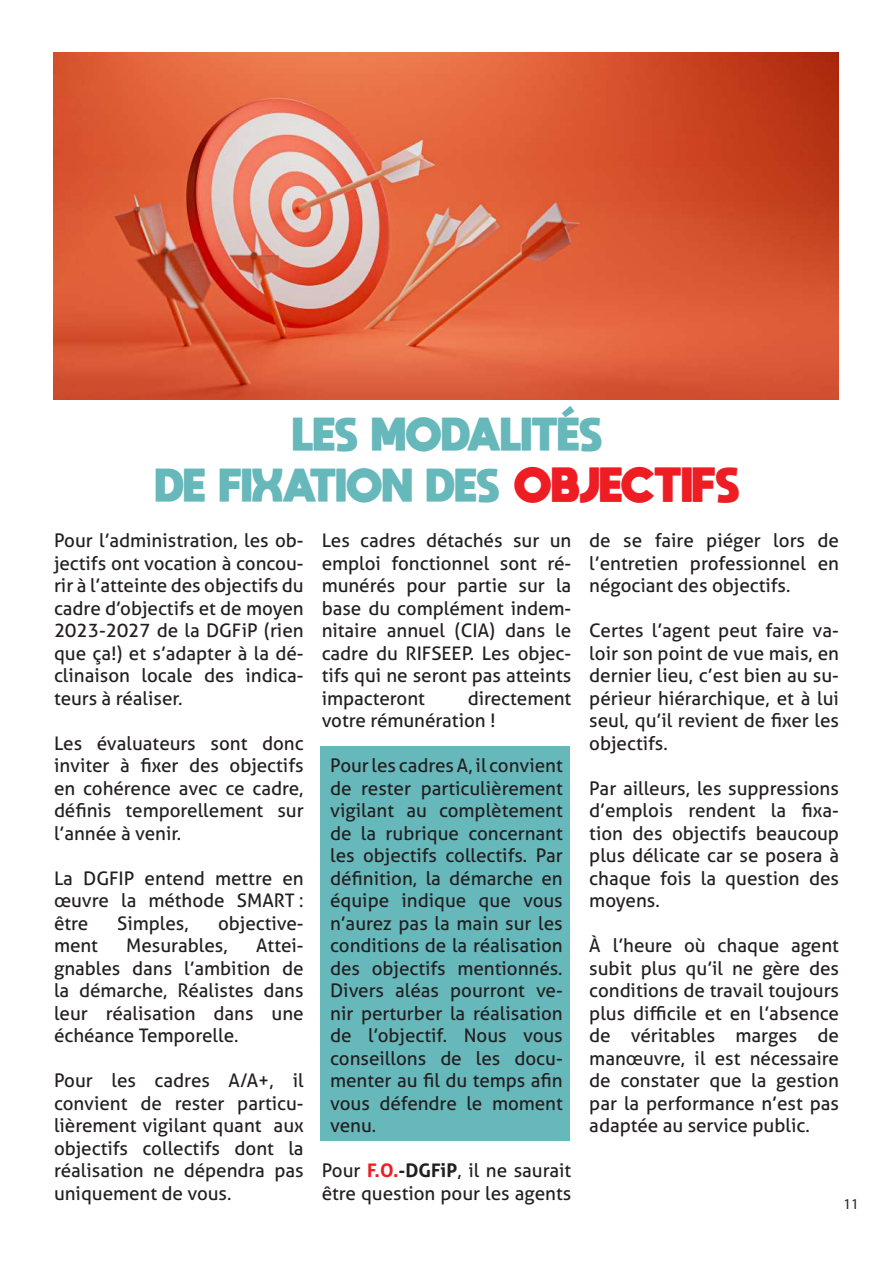
<style>
.page{position:relative;width:893px;height:1263px;background:#fff}
.page>*{position:absolute;margin:0;border:0;box-sizing:border-box;transform-origin:0 0}
.t1{font:800 33px/51px "moon get";color:#67b8bb;text-align:center}
.t2{font:18.75px/22.5px "Aller";color:#231f20;text-align:justify}
.t3{font:15px "Myriad Pro";color:#231f20}
.s1{font-size:34.5px;color:#ee1d23}
.s2{font-weight:700;color:#ee1d23}
.s3{font-weight:700}
</style>
<div class="page">
<div style="left:320px;top:746px;width:250px;height:395px;background:#67b8bb"></div>
<img style="left:53px;top:52px;width:786px;height:348px">
<h1 class="t1" style="left:156px;top:407px;width:586px">LES MODALITÉS<br>DE FIXATION DES <span class="s1">OBJECTIFS</span></h1>
<p class="t2" style="left:54px;top:529px;width:251px">Pour l’administration, les ob&shy;jectifs ont vocation à concou&shy;rir à l’atteinte des objectifs du cadre d’objectifs et de moyen 2023-2027 de la DGFiP (rien que ça!) et s’adapter à la dé&shy;clinaison locale des indica&shy;teurs à réaliser.</p>
<p class="t2" style="left:54px;top:732px;width:251px">Les évaluateurs sont donc inviter à fixer des objectifs en cohérence avec ce cadre, définis temporellement sur l’année à venir.</p>
<p class="t2" style="left:54px;top:867px;width:251px">La DGFIP entend mettre en œuvre la méthode SMART : être</p>
<p class="t2" style="left:117px;top:912px;width:73px">Simples,</p>
<p class="t2" style="left:218px;top:912px;width:87px">objective-</p>
<p class="t2" style="left:54px;top:934px;width:45px">ment</p>
<p class="t2" style="left:126px;top:934px;width:103px">Mesurables,</p>
<p class="t2" style="left:54px;top:934px;width:251px;text-indent:202px">Attei&shy;gnables dans l’ambition de la démarche, Réalistes dans leur réalisation dans une échéance Temporelle.</p>
<p class="t2" style="left:54px;top:1069px;width:251px">Pour les cadres A/A+, il convient de rester particu&shy;lièrement vigilant quant aux objectifs collectifs dont la réalisation ne dépendra pas uniquement de vous.</p>
<p class="t2" style="left:322px;top:529px;width:251px">Les cadres détachés sur un emploi fonctionnel sont ré&shy;munérés pour partie sur la base du complément indem&shy;nitaire annuel (CIA) dans le cadre du RIFSEEP. Les objec&shy;tifs qui ne seront pas atteints impacteront</p>
<p class="t2" style="left:322px;top:687px;width:251px;text-indent:146px">directement votre rémunération !</p>
<p class="t2" style="left:330px;top:754px;width:234px">Pour les cadres A, il convient de rester particulièrement vigilant au complètement de la rubrique concernant les objectifs collectifs. Par définition, la démarche en équipe indique que vous n’aurez pas la main sur les conditions de la réalisation des objectifs mentionnés.<br>Divers aléas pourront ve&shy;nir perturber la réalisation de l’objectif. Nous vous conseillons de les docu&shy;menter au fil du temps afin vous défendre le moment venu.</p>
<p class="t2" style="left:322px;top:1159px;width:251px">Pour <span class="s2">F.O.</span><span class="s3">-DGFiP</span>, il ne saurait être question pour les agents</p>
<p class="t2" style="left:589px;top:529px;width:251px">de se faire piéger lors de l’entretien professionnel en négociant des objectifs.</p>
<p class="t2" style="left:589px;top:619px;width:251px">Certes l’agent peut faire va&shy;loir son point de vue mais, en dernier lieu, c’est bien au su&shy;périeur hiérarchique, et à lui seul, qu’il revient de fixer les objectifs.</p>
<p class="t2" style="left:589px;top:777px;width:251px">Par ailleurs, les suppressions d’emplois rendent la fixa&shy;tion des objectifs beaucoup plus délicate car se posera à chaque fois la question des moyens.</p>
<p class="t2" style="left:589px;top:934px;width:251px">À l’heure où chaque agent subit plus qu’il ne gère des conditions de travail toujours plus difficile et en l’absence de véritables marges de manœuvre, il est nécessaire de constater que la gestion par la performance n’est pas adaptée au service public.</p>
<p class="t3" style="left:843px;top:1195px;width:17px">11</p>
</div>
